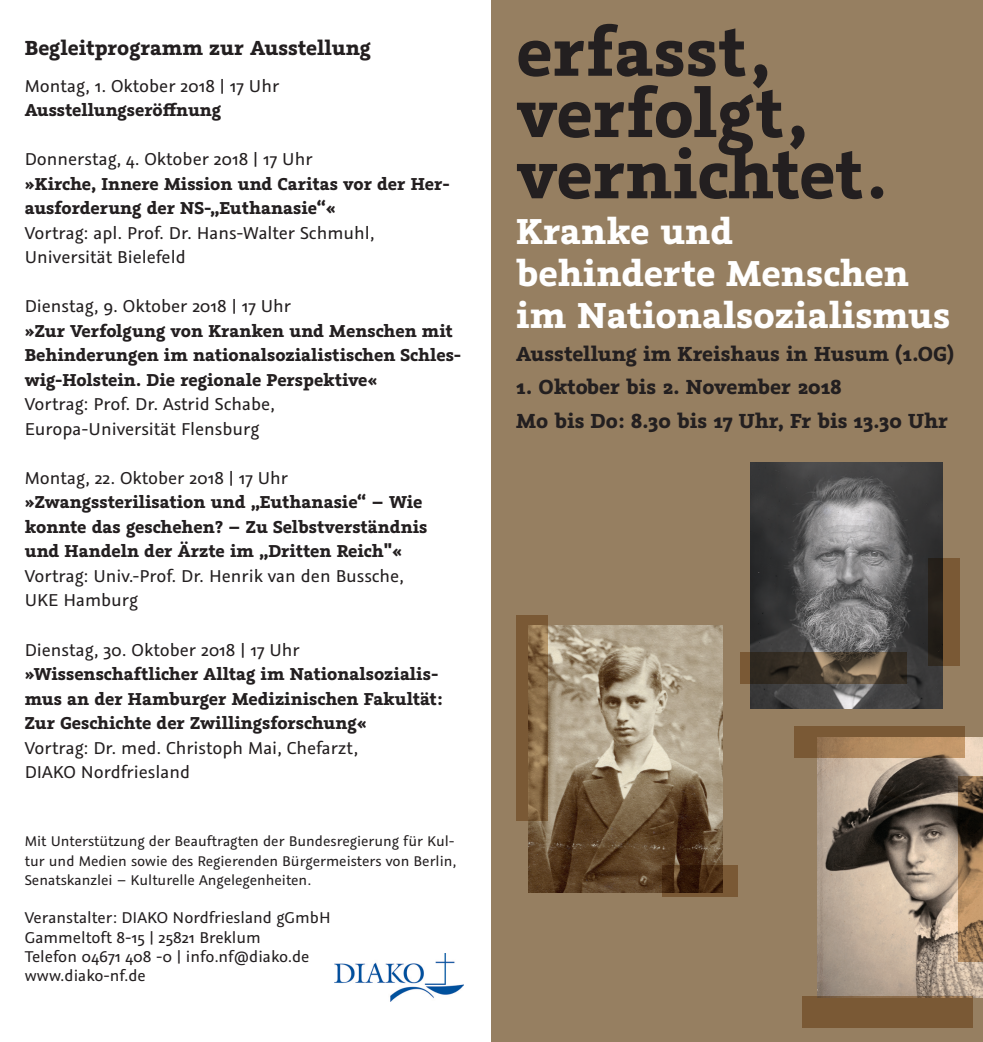
<style>
.page{position:relative;width:983px;height:1042px;background:#fff}
.page>*{position:absolute;margin:0;border:0;box-sizing:border-box;transform-origin:0 0}
.t1{font:700 75.25px "Graublau Slab";color:#231f20}
.t2{font:700 40.25px/42px "Graublau Slab";color:#fff}
.t3{font:700 22.75px "Graublau Slab";color:#231f20}
.t4{font:700 19.25px/24.5px "Graublau Slab";color:#231f20}
.t5{font:19.25px/24.5px "Graublau Sans";color:#231f20}
.t6{font:17.5px "Graublau Sans";color:#231f20}
.t7{font:15.75px/19.2px "Graublau Sans";color:#231f20;text-align:justify}
</style>
<div class="page">
<div style="left:491px;top:0;width:491px;height:1042px;background:#967f61"></div>
<svg style="left:729px;top:147px;width:43px;height:51px"></svg>
<img style="left:750px;top:462px;width:191px;height:246px">
<svg style="left:927px;top:558px;width:32px;height:108px;background:#4f3c27"></svg>
<svg style="left:740px;top:653px;width:166px;height:31px;background:#4e4233"></svg>
<img style="left:528px;top:625px;width:194px;height:267px">
<svg style="left:516px;top:615px;width:31px;height:206px;background:#81623e"></svg>
<svg style="left:661px;top:865px;width:76px;height:31px;background:#50331a"></svg>
<img style="left:817px;top:738px;width:165px;height:259px">
<svg style="left:957px;top:776px;width:25px;height:185px;background:#826648"></svg>
<div style="left:801px;top:997px;width:171px;height:31px;background:#7a5935"></div>
<svg style="left:794px;top:726px;width:170px;height:32px;background:#99754d"></svg>
<img style="left:335px;top:954px;width:128px;height:48px">
<p class="t3" style="left:25px;top:33px;width:347px">Begleitprogramm zur Ausstellung</p>
<p class="t5" style="left:25px;top:73px;width:256px">Montag, 1. Oktober 2018 | 17 Uhr</p>
<p class="t4" style="left:25px;top:98px;width:198px">Ausstellungseröffnung</p>
<p class="t5" style="left:25px;top:147px;width:289px">Donnerstag, 4. Oktober 2018 | 17 Uhr</p>
<p class="t4" style="left:25px;top:171px;width:426px">»Kirche, Innere Mission und Caritas vor der Her&shy;ausforderung der NS-„Euthanasie“«</p>
<p class="t5" style="left:25px;top:220px;width:351px">Vortrag: apl. Prof. Dr. Hans-Walter Schmuhl,</p>
<p class="t5" style="left:25px;top:245px;width:162px">Universität Bielefeld</p>
<p class="t5" style="left:25px;top:294px;width:268px">Dienstag, 9. Oktober 2018 | 17 Uhr</p>
<p class="t4" style="left:25px;top:318px;width:438px">»Zur Verfolgung von Kranken und Menschen mit<br>Behinderungen im nationalsozialistischen Schles&shy;wig-Holstein. Die regionale Perspektive«</p>
<p class="t5" style="left:25px;top:392px;width:251px">Vortrag: Prof. Dr. Astrid Schabe,<br>Europa-Universität Flensburg</p>
<p class="t5" style="left:25px;top:465px;width:265px">Montag, 22. Oktober 2018 | 17 Uhr</p>
<p class="t4" style="left:25px;top:490px;width:404px">»Zwangssterilisation und „Euthanasie“ – Wie konnte das geschehen? – Zu Selbstverständnis und Handeln der Ärzte im „Dritten Reich"«</p>
<p class="t5" style="left:25px;top:563px;width:380px">Vortrag: Univ.-Prof. Dr. Henrik van den Bussche,</p>
<p class="t5" style="left:25px;top:588px;width:115px">UKE Hamburg</p>
<p class="t5" style="left:25px;top:637px;width:276px">Dienstag, 30. Oktober 2018 | 17 Uhr</p>
<p class="t4" style="left:25px;top:661px;width:419px">»Wissenschaftlicher Alltag im Nationalsozialis&shy;mus an der Hamburger Medizinischen Fakultät:<br>Zur Geschichte der Zwillingsforschung«</p>
<p class="t5" style="left:25px;top:735px;width:334px">Vortrag: Dr. med. Christoph Mai, Chefarzt,</p>
<p class="t5" style="left:25px;top:759px;width:167px">DIAKO Nordfriesland</p>
<p class="t7" style="left:25px;top:831px;width:433px">Mit Unterstützung der Beauftragten der Bundesregierung für Kul&shy;tur und Medien sowie des Regierenden Bürgermeisters von Berlin, Senatskanzlei – Kulturelle Angelegenheiten.</p>
<p class="t6" style="left:25px;top:907px;width:307px">Veranstalter: DIAKO Nordfriesland gGmbH</p>
<p class="t6" style="left:25px;top:926px;width:237px">Gammeltoft 8-15 | 25821 Breklum</p>
<p class="t6" style="left:25px;top:945px;width:286px">Telefon 04671 408 -0 | info.nf@diako.de</p>
<p class="t6" style="left:25px;top:965px;width:122px">www.diako-nf.de</p>
<p class="t1" style="left:516px;top:3px;width:256px">erfasst,</p>
<p class="t1" style="left:516px;top:65px;width:293px">verfolgt,</p>
<p class="t1" style="left:516px;top:126px;width:372px">vernic tet.</p>
<p class="t2" style="left:516px;top:210px;width:218px">Kranke und</p>
<p class="t2" style="left:516px;top:252px;width:435px">behinderte Menschen im Nationalsozialismus</p>
<p class="t3" style="left:516px;top:339px;width:439px">Ausstellung im Kreishaus in Husum (1.OG)</p>
<p class="t3" style="left:516px;top:372px;width:327px">1. Oktober bis 2. November 2018</p>
<p class="t3" style="left:516px;top:406px;width:433px">Mo bis Do: 8.30 bis 17 Uhr, Fr bis 13.30 Uhr</p>
</div>
